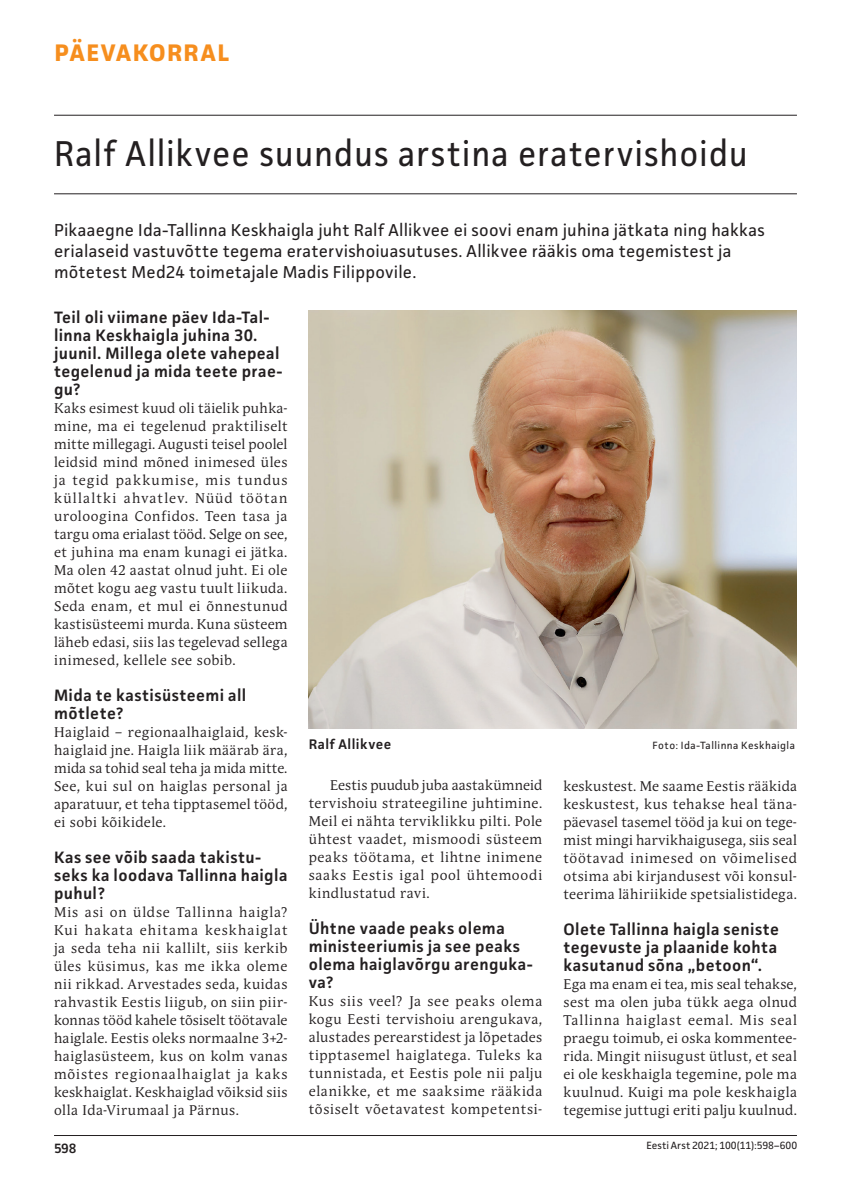
<style>
.page{position:relative;width:851px;height:1191px;background:#fff}
.page>*{position:absolute;margin:0;border:0;box-sizing:border-box;transform-origin:0 0}
.t1{font:36px "Facit";letter-spacing:.025em;color:#231f20;scale:.95 1}
.t2{font:700 24px "Facit";letter-spacing:.06em;color:#f68e1e}
.t3{font:17.25px/20.7px "Facit";letter-spacing:.015em;color:#231f20}
.t4{font:600 16.5px/18px "Facit";letter-spacing:.025em;color:#231f20}
.t5{font:13.95px/18px "Andulka Book Pro";letter-spacing:.035em;color:#231f20;text-align:justify}
.t6{font:600 13.95px "Facit";letter-spacing:.03em;color:#231f20}
.t7{font:600 13.5px "Facit";color:#231f20}
.t8{font:10.5px "Facit";color:#231f20}
.t9{font:10.5px "Facit";letter-spacing:.035em;color:#231f20}
</style>
<div class="page">
<hr style="left:54px;top:1135px;width:742px;height:1px;background:#231f20">
<img style="left:309px;top:310px;width:487px;height:419px">
<hr style="left:54px;top:115px;width:742px;height:1px;background:#231f20">
<hr style="left:54px;top:193px;width:742px;height:1px;background:#231f20">
<h2 class="t2" style="left:55px;top:38px;width:176px">PÄEVAKORRAL</h2>
<h1 class="t1" style="left:54px;top:131px;width:731px">Ralf Allikvee suundus arstina eratervishoidu</h1>
<p class="t3" style="left:54px;top:219px;width:712px">Pikaaegne Ida-Tallinna Keskhaigla juht Ralf Allikvee ei soovi enam juhina jätkata ning hakkas erialaseid vastuvõtte tegema eratervishoiuasutuses. Allikvee rääkis oma tegemistest ja mõtetest Med24 toimetajale Madis Filippovile.</p>
<p class="t4" style="left:54px;top:308px;width:230px">Teil oli viimane päev Ida-Tal&shy;linna Keskhaigla juhina 30. juunil. Millega olete vahepeal tegelenud ja mida teete prae&shy;gu?</p>
<p class="t5" style="left:54px;top:399px;width:235px">Kaks esimest kuud oli täielik puhka&shy;mine, ma ei tegelenud praktiliselt mitte millegagi. Augusti teisel poolel leidsid mind mõned inimesed üles ja tegid pakkumise, mis tundus küllaltki ahvatlev. Nüüd töötan uroloogina Confidos. Teen tasa ja targu oma erialast tööd. Selge on see, et juhina ma enam kunagi ei jätka.<br>Ma olen 42 aastat olnud juht. Ei ole mõtet kogu aeg vastu tuult liikuda.<br>Seda enam, et mul ei õnnestunud kastisüsteemi murda. Kuna süsteem läheb edasi, siis las tegelevad sellega inimesed, kellele see sobib.</p>
<p class="t4" style="left:54px;top:686px;width:194px">Mida te kastisüsteemi all mõtlete?</p>
<p class="t5" style="left:54px;top:723px;width:235px">Haiglaid – regionaalhaiglaid, kesk&shy;haiglaid jne. Haigla liik määrab ära, mida sa tohid seal teha ja mida mitte.<br>See, kui sul on haiglas personal ja aparatuur, et teha tipptasemel tööd, ei sobi kõikidele.</p>
<p class="t4" style="left:54px;top:848px;width:235px">Kas see võib saada takistu&shy;seks ka loodava Tallinna haigla puhul?</p>
<p class="t5" style="left:54px;top:903px;width:235px">Mis asi on üldse Tallinna haigla?<br>Kui hakata ehitama keskhaiglat ja seda teha nii kallilt, siis kerkib üles küsimus, kas me ikka oleme nii rikkad. Arvestades seda, kuidas rahvastik Eestis liigub, on siin piir&shy;konnas tööd kahele tõsiselt töötavale haiglale. Eestis oleks normaalne 3+2- haiglasüsteem, kus on kolm vanas mõistes regionaalhaiglat ja kaks keskhaiglat. Keskhaiglad võiksid siis olla Ida-Virumaal ja Pärnus.</p>
<p class="t7" style="left:54px;top:1139px;width:24px">598</p>
<p class="t6" style="left:309px;top:736px;width:84px">Ralf Allikvee</p>
<p class="t9" style="left:652px;top:739px;width:144px">Foto: Ida-Tallinna Keskhaigla</p>
<p class="t5" style="left:309px;top:776px;width:235px;text-indent:21px">Eestis puudub juba aastakümneid tervishoiu strateegiline juhtimine.<br>Meil ei nähta terviklikku pilti. Pole ühtest vaadet, mismoodi süsteem peaks töötama, et lihtne inimene saaks Eestis igal pool ühtemoodi kindlustatud ravi.</p>
<p class="t4" style="left:309px;top:918px;width:225px">Ühtne vaade peaks olema ministeeriumis ja see peaks olema haiglavõrgu arenguka&shy;va?</p>
<p class="t5" style="left:309px;top:992px;width:235px">Kus siis veel? Ja see peaks olema kogu Eesti tervishoiu arengukava, alustades perearstidest ja lõpetades tipptasemel haiglatega. Tuleks ka tunnistada, et Eestis pole nii palju elanikke, et me saaksime rääkida tõsiselt võetavatest kompetentsi-</p>
<p class="t5" style="left:563px;top:777px;width:235px">keskustest. Me saame Eestis rääkida keskustest, kus tehakse heal täna&shy;päevasel tasemel tööd ja kui on tege&shy;mist mingi harvikhaigusega, siis seal töötavad inimesed on võimelised otsima abi kirjandusest või konsul&shy;teerima lähiriikide spetsialistidega.</p>
<p class="t4" style="left:563px;top:919px;width:217px;text-align:justify">Olete Tallinna haigla seniste tegevuste ja plaanide kohta kasutanud sõna „betoon“.</p>
<p class="t5" style="left:563px;top:975px;width:235px">Ega ma enam ei tea, mis seal tehakse, sest ma olen juba tükk aega olnud Tallinna haiglast eemal. Mis seal praegu toimub, ei oska kommentee&shy;rida. Mingit niisugust ütlust, et seal ei ole keskhaigla tegemine, pole ma kuulnud. Kuigi ma pole keskhaigla tegemise juttugi eriti palju kuulnud.</p>
<p class="t8" style="left:646px;top:1139px;width:152px">Eesti Arst 2021; 100(11):598–600</p>
</div>
